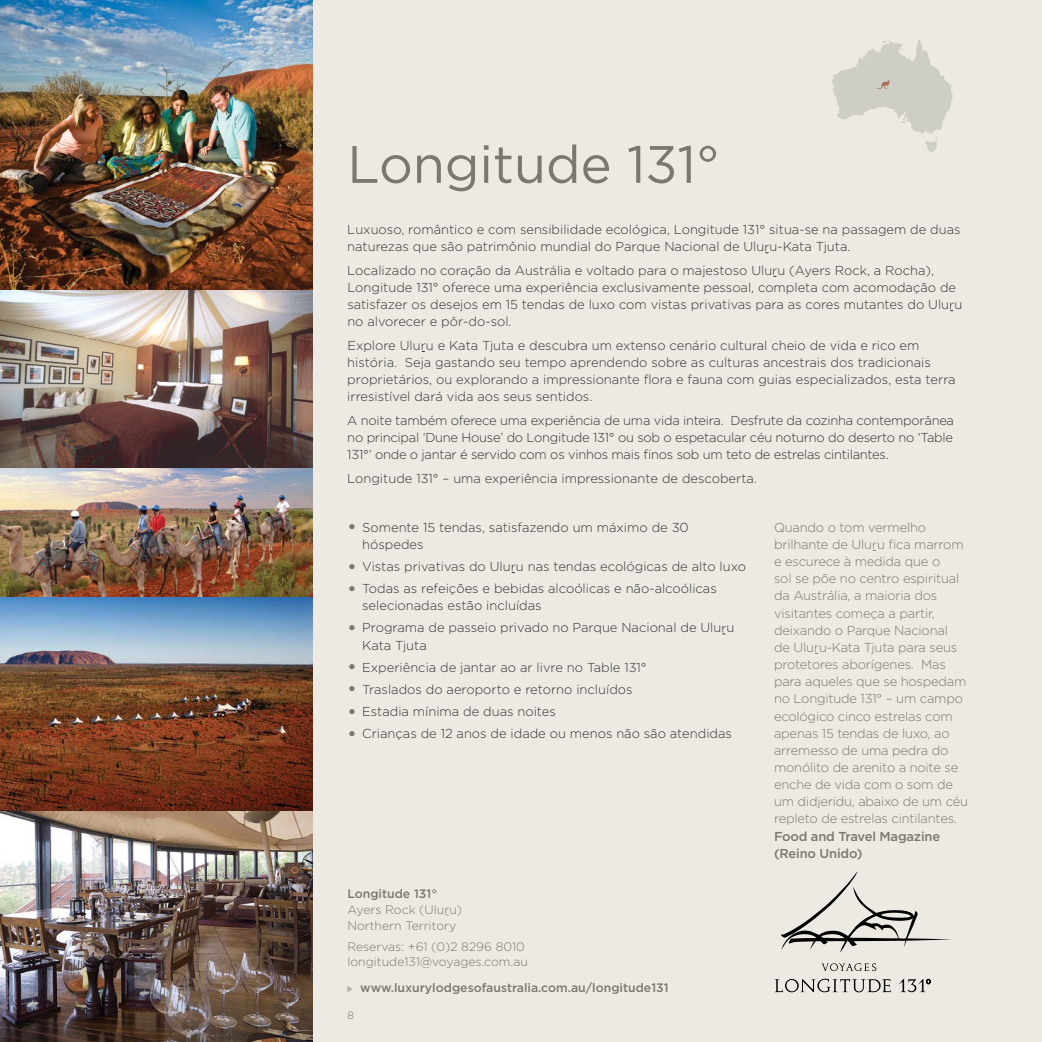
<style>
.page{position:relative;width:1042px;height:1042px;background:#edeae3}
.page>*{position:absolute;margin:0;border:0;box-sizing:border-box;transform-origin:0 0}
.t1{font:52.5px "Gotham";letter-spacing:-.005em;color:#7c776f}
.t2{font:300 12.95px/17.2px "Gotham";color:#333334}
.t3{font:300 12.95px/17.2px "Gotham";letter-spacing:-.015em;color:#7c776f}
.t4{font:500 12.95px/17.2px "Gotham";letter-spacing:-.015em;color:#7c776f}
.t5{font:300 12.25px/15.8px "Gotham";color:#7c776f}
.t6{font:500 12.25px "Gotham";color:#7c776f}
.t7{font:300 10.5px "Gotham";color:#7c776f}
.s1{font-size:21px;color:#7c776f}
.s2{font-weight:500}
.s3{font-family:"Gotham Uluru"}
</style>
<div class="page">
<svg style="left:347px;top:986px;width:6px;height:6px"></svg>
<svg style="left:832px;top:39px;width:120px;height:113px"></svg>
<svg style="left:774px;top:978px;width:117px;height:14px"></svg>
<svg style="left:821px;top:963px;width:55px;height:8px"></svg>
<svg style="left:781px;top:871px;width:171px;height:82px"></svg>
<svg style="left:899px;top:979px;width:31px;height:13px"></svg>
<img style="left:0;top:0;width:313px;height:1042px">
<svg style="left:765px;top:245px;width:4px;height:8px"></svg>
<svg style="left:773px;top:268px;width:4px;height:9px"></svg>
<svg style="left:950px;top:303px;width:4px;height:8px"></svg>
<svg style="left:422px;top:343px;width:3px;height:9px"></svg>
<svg style="left:512px;top:564px;width:3px;height:9px"></svg>
<svg style="left:722px;top:626px;width:4px;height:9px"></svg>
<svg style="left:873px;top:542px;width:3px;height:9px"></svg>
<svg style="left:815px;top:645px;width:3px;height:9px"></svg>
<h1 class="t1" style="left:347px;top:135px;width:374px">Longitude 131°</h1>
<p class="t2" style="left:347px;top:221px;width:615px">Luxuoso, romântico e com sensibilidade ecológica, Longitude 131° situa-se na passagem de duas naturezas que são patrimônio mundial do Parque Nacional de Ulu u-Kata Tjuta.</p>
<p class="t2" style="left:347px;top:261px;width:616px">Localizado no coração da Austrália e voltado para o majestoso Ulu u (Ayers Rock, a Rocha), Longitude 131° oferece uma experiência exclusivamente pessoal, completa com acomodação de satisfazer os desejos em 15 tendas de luxo com vistas privativas para as cores mutantes do Ulu u no alvorecer e pôr-do-sol.</p>
<p class="t2" style="left:347px;top:337px;width:610px">Explore Ulu u e Kata Tjuta e descubra um extenso cenário cultural cheio de vida e rico em história. Seja gastando seu tempo aprendendo sobre as culturas ancestrais dos tradicionais proprietários, ou explorando a impressionante flora e fauna com guias especializados, esta terra irresistível dará vida aos seus sentidos.</p>
<p class="t2" style="left:347px;top:412px;width:608px;text-align:justify">A noite também oferece uma experiência de uma vida inteira. Desfrute da cozinha contemporânea no principal ‘Dune House’ do Longitude 131° ou sob o espetacular céu noturno do deserto no ‘Table 131°’ onde o jantar é servido com os vinhos mais finos sob um teto de estrelas cintilantes.</p>
<p class="t2" style="left:347px;top:469px;width:411px">Longitude 131° – uma experiência impressionante de descoberta.</p>
<p class="t2" style="left:362px;top:518px;width:328px;text-indent:-15px"><span class="s1">•</span> Somente 15 tendas, satisfazendo um máximo de 30 hóspedes</p>
<p class="t2" style="left:347px;top:558px;width:400px"><span class="s1">•</span> Vistas privativas do Ulu u nas tendas ecológicas de alto luxo</p>
<p class="t2" style="left:362px;top:580px;width:356px;text-indent:-15px"><span class="s1">•</span> Todas as refeições e bebidas alcoólicas e não-alcoólicas selecionadas estão incluídas</p>
<p class="t2" style="left:362px;top:619px;width:374px;text-indent:-15px"><span class="s1">•</span> Programa de passeio privado no Parque Nacional de Ulu u<br>Kata Tjuta</p>
<p class="t2" style="left:347px;top:658px;width:301px"><span class="s1">•</span> Experiência de jantar ao ar livre no Table 131°</p>
<p class="t2" style="left:347px;top:680px;width:287px"><span class="s1">•</span> Traslados do aeroporto e retorno incluídos</p>
<p class="t2" style="left:347px;top:702px;width:210px"><span class="s1">•</span> Estadia mínima de duas noites</p>
<p class="t2" style="left:347px;top:725px;width:386px"><span class="s1">•</span> Crianças de 12 anos de idade ou menos não são atendidas</p>
<p class="t3" style="left:774px;top:518px;width:196px">Quando o tom vermelho brilhante de Ulu u fica marrom e escurece à medida que o<br>sol se põe no centro espiritual da Austrália, a maioria dos visitantes começa a partir, deixando o Parque Nacional<br>de Ulu u-Kata Tjuta para seus protetores aborígenes. Mas para aqueles que se hospedam no Longitude 131° – um campo ecológico cinco estrelas com apenas 15 tendas de luxo, ao arremesso de uma pedra do monólito de arenito a noite se enche de vida com o som de um didjeridu, abaixo de um céu repleto de estrelas cintilantes.</p>
<p class="t4" style="left:774px;top:827px;width:168px">Food and Travel Magazine (Reino Unido)</p>
<p class="t5" style="left:347px;top:886px;width:116px"><span class="s2">Longitude 131°<br></span>Ayers Rock (Ulu<span class="s3">r</span>u)<br>Northern Territory</p>
<p class="t5" style="left:347px;top:938px;width:182px">Reservas: +61 (0)2 8296 8010 longitude131@voyages.com.au</p>
<p class="t6" style="left:360px;top:981px;width:310px">www.luxurylodgesofaustralia.com.au/longitude131</p>
<p class="t7" style="left:347px;top:1010px;width:8px">8</p>
</div>
